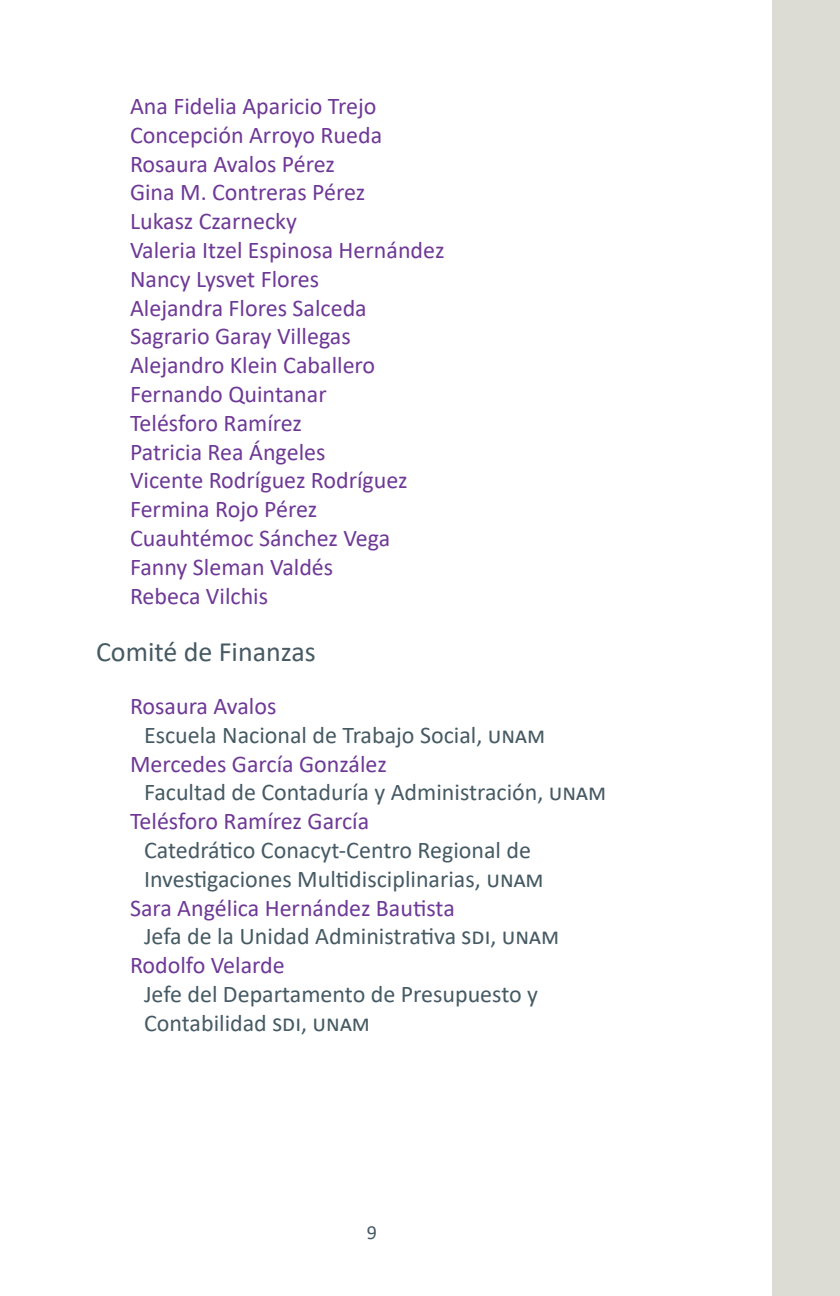
<style>
.page{position:relative;width:840px;height:1296px;background:#fff}
.page>*{position:absolute;margin:0;border:0;box-sizing:border-box;transform-origin:0 0}
.titulo_izq{font:28px "Calibri";color:#465a64}
.texto_morado_indenta{font:24px "Calibri";color:#6e3996}
.texto_base_izq{font:24px/28.8px "Calibri";color:#465a64}
.t1{font:20px "Calibri";color:#465a64}
</style>
<div class="page">
<div style="left:772px;top:0;width:68px;height:1296px;background:#dcdcd4"></div>
<p class="texto_morado_indenta" style="left:130px;top:89px;width:248px">Ana Fidelia Aparicio Trejo</p>
<p class="texto_morado_indenta" style="left:130px;top:118px;width:254px">Concepción Arroyo Rueda</p>
<p class="texto_morado_indenta" style="left:130px;top:147px;width:206px">Rosaura Avalos Pérez</p>
<p class="texto_morado_indenta" style="left:130px;top:176px;width:237px">Gina M. Contreras Pérez</p>
<p class="texto_morado_indenta" style="left:130px;top:205px;width:169px">Lukasz Czarnecky</p>
<p class="texto_morado_indenta" style="left:130px;top:233px;width:316px">Valeria Itzel Espinosa Hernández</p>
<p class="texto_morado_indenta" style="left:130px;top:262px;width:191px">Nancy Lysvet Flores</p>
<p class="texto_morado_indenta" style="left:130px;top:291px;width:238px">Alejandra Flores Salceda</p>
<p class="texto_morado_indenta" style="left:130px;top:320px;width:222px">Sagrario Garay Villegas</p>
<p class="texto_morado_indenta" style="left:130px;top:349px;width:247px">Alejandro Klein Caballero</p>
<p class="texto_morado_indenta" style="left:130px;top:377px;width:198px">Fernando Quintanar</p>
<p class="texto_morado_indenta" style="left:130px;top:406px;width:174px">Telésforo Ramírez</p>
<p class="texto_morado_indenta" style="left:130px;top:435px;width:197px">Patricia Rea Ángeles</p>
<p class="texto_morado_indenta" style="left:130px;top:464px;width:279px">Vicente Rodríguez Rodríguez</p>
<p class="texto_morado_indenta" style="left:130px;top:493px;width:189px">Fermina Rojo Pérez</p>
<p class="texto_morado_indenta" style="left:130px;top:521px;width:262px">Cuauhtémoc Sánchez Vega</p>
<p class="texto_morado_indenta" style="left:130px;top:550px;width:205px">Fanny Sleman Valdés</p>
<p class="texto_morado_indenta" style="left:130px;top:579px;width:140px">Rebeca Vilchis</p>
<p class="titulo_izq" style="left:96px;top:632px;width:221px">Comité de Finanzas</p>
<p class="texto_morado_indenta" style="left:130px;top:689px;width:148px">Rosaura Avalos</p>
<p class="texto_base_izq" style="left:144px;top:720px;width:403px">Escuela Nacional de Trabajo Social, unam</p>
<p class="texto_morado_indenta" style="left:130px;top:747px;width:258px">Mercedes García González</p>
<p class="texto_base_izq" style="left:144px;top:777px;width:464px">Facultad de Contaduría y Administración, unam</p>
<p class="texto_morado_indenta" style="left:130px;top:805px;width:241px">Telésforo Ramírez García</p>
<p class="texto_base_izq" style="left:144px;top:835px;width:401px">Catedrático Conacyt-Centro Regional de<br>Investigaciones Multidisciplinarias, unam</p>
<p class="texto_morado_indenta" style="left:130px;top:891px;width:326px">Sara Angélica Hernández Bautista</p>
<p class="texto_base_izq" style="left:144px;top:921px;width:417px">Jefa de la Unidad Administrativa sdi, unam</p>
<p class="texto_morado_indenta" style="left:130px;top:949px;width:156px">Rodolfo Velarde</p>
<p class="texto_base_izq" style="left:144px;top:979px;width:396px">Jefe del Departamento de Presupuesto y<br>Contabilidad sdi, unam</p>
<p class="t1" style="left:367px;top:1218px;width:12px">9</p>
</div>
